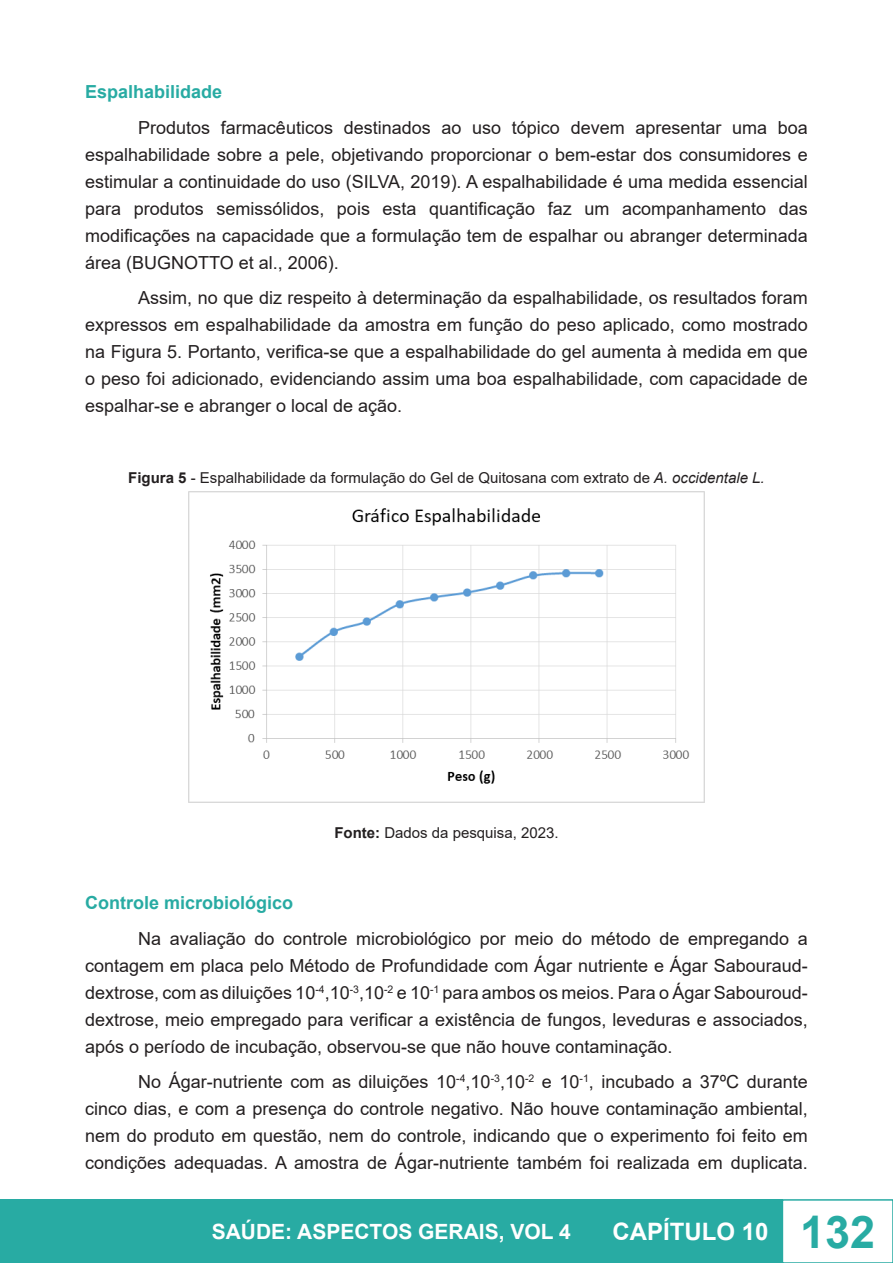
<style>
.page{position:relative;width:893px;height:1263px;background:#fff}
.page>*{position:absolute;margin:0;border:0;box-sizing:border-box;transform-origin:0 0}
.t1{font:700 24px "Arial";color:#fff}
.t2{font:700 21px "Arial";color:#fff}
.t3{font:18px/27px "Arial";color:#231f20;text-align:justify}
.t4{font:700 18px "Arial";color:#28aba3}
.t5{font:15px "Arial";color:#231f20}
.s1{font-weight:700}
.s2{font-style:italic}
.s3{font-size:45px;color:#28aba3}
</style>
<div class="page">
<div style="left:0;top:1200px;width:782px;height:63px;background:#28aba3"></div>
<div style="left:782px;top:1199px;width:111px;height:64px;border:2px solid #28aba3"></div>
<img style="left:188px;top:491px;width:517px;height:312px">
<p class="t4" style="left:85px;top:79px;width:139px">Espalhabilidade</p>
<p class="t3" style="left:85px;top:114px;width:724px;text-indent:53px">Produtos farmacêuticos destinados ao uso tópico devem apresentar uma boa espalhabilidade sobre a pele, objetivando proporcionar o bem-estar dos consumidores e estimular a continuidade do uso (SILVA, 2019). A espalhabilidade é uma medida essencial para produtos semissólidos, pois esta quantificação faz um acompanhamento das modificações na capacidade que a formulação tem de espalhar ou abranger determinada área (BUGNOTTO et al., 2006).</p>
<p class="t3" style="left:85px;top:284px;width:724px;text-indent:53px">Assim, no que diz respeito à determinação da espalhabilidade, os resultados foram expressos em espalhabilidade da amostra em função do peso aplicado, como mostrado na Figura 5. Portanto, verifica-se que a espalhabilidade do gel aumenta à medida em que o peso foi adicionado, evidenciando assim uma boa espalhabilidade, com capacidade de espalhar-se e abranger o local de ação.</p>
<p class="t5" style="left:128px;top:468px;width:638px"><span class="s1">Figura 5</span> - Espalhabilidade da formulação do Gel de Quitosana com extrato de <span class="s2">A. occidentale L.</span></p>
<p class="t5" style="left:334px;top:823px;width:226px"><span class="s1">Fonte:</span> Dados da pesquisa, 2023.</p>
<p class="t4" style="left:85px;top:890px;width:210px">Controle microbiológico</p>
<p class="t3" style="left:85px;top:925px;width:724px;text-indent:53px">Na avaliação do controle microbiológico por meio do método de empregando a contagem em placa pelo Método de Profundidade com Ágar nutriente e Ágar Sabouraud&shy;dextrose, com as diluições 10<sup>-4</sup>,10<sup>-3</sup>,10<sup>-2</sup> e 10<sup>-1</sup> para ambos os meios. Para o Ágar Sabouroud&shy;dextrose, meio empregado para verificar a existência de fungos, leveduras e associados, após o período de incubação, observou-se que não houve contaminação.</p>
<p class="t3" style="left:85px;top:1068px;width:724px;text-indent:53px">No Ágar-nutriente com as diluições 10<sup>-4</sup>,10<sup>-3</sup>,10<sup>-2</sup> e 10<sup>-1</sup>, incubado a 37ºC durante cinco dias, e com a presença do controle negativo. Não houve contaminação ambiental, nem do produto em questão, nem do controle, indicando que o experimento foi feito em condições adequadas. A amostra de Ágar-nutriente também foi realizada em duplicata.</p>
<p class="t2" style="left:212px;top:1217px;width:361px">SAÚDE: ASPECTOS GERAIS, VOL 4</p>
<h1 class="t1" style="left:612px;top:1215px;width:264px">CAPÍTULO 10 <span class="s3">132</span></h1>
</div>
